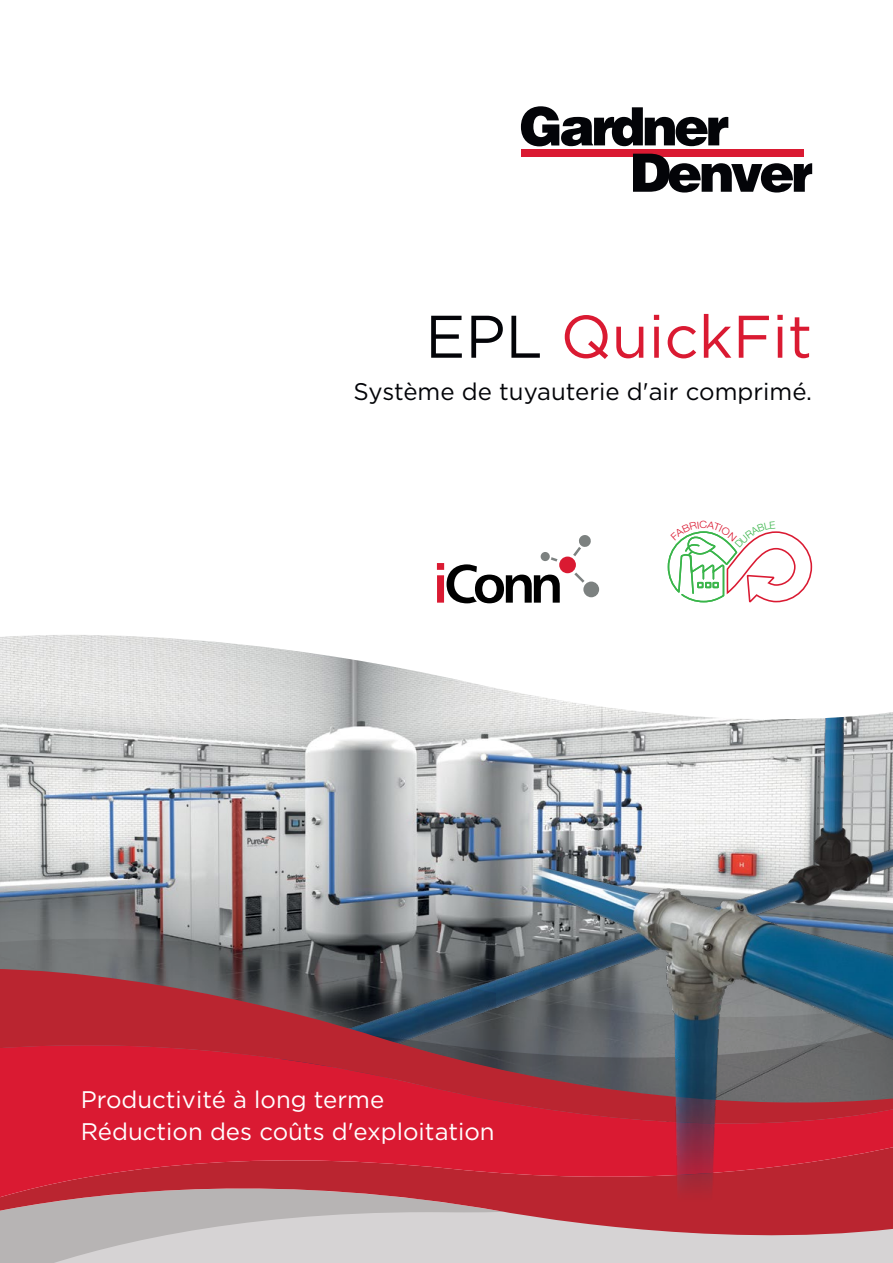
<style>
.page{position:relative;width:893px;height:1263px;background:#fff}
.page>*{position:absolute;margin:0;border:0;box-sizing:border-box;transform-origin:0 0}
.t1{font:60px "Gotham";color:#da1a32}
.t2{font:24px/32.1px "Gotham";color:#fff}
.t3{font:24px "Gotham";color:#030408}
.s1{color:#030408}
</style>
<div class="page">
<img style="left:0;top:635px;width:281px;height:304px">
<div style="left:521px;top:149px;width:282px;height:7px;background:#da1a32"></div>
<svg style="left:633px;top:154px;width:179px;height:39px"></svg>
<svg style="left:521px;top:106px;width:207px;height:40px"></svg>
<img style="left:281px;top:649px;width:612px;height:290px">
<div style="left:504px;top:1254px;width:389px;height:9px;background:#d6d3d4"></div>
<svg style="left:0;top:1250px;width:504px;height:13px;background:#d1cecf"></svg>
<svg style="left:0;top:939px;width:496px;height:30px;background:#606263"></svg>
<svg style="left:0;top:969px;width:496px;height:72px;background:#803a44"></svg>
<svg style="left:0;top:1201px;width:496px;height:49px;background:#c5bebf"></svg>
<svg style="left:0;top:1041px;width:496px;height:160px;background:#cd2437"></svg>
<div style="left:541px;top:552px;width:9px;height:9px;background:#7c8180;border-radius:50%"></div>
<svg style="left:574px;top:572px;width:10px;height:11px"></svg>
<svg style="left:437px;top:557px;width:123px;height:46px"></svg>
<div style="left:583px;top:581px;width:16px;height:16px;background:#7c8180;border-radius:50%"></div>
<svg style="left:573px;top:535px;width:18px;height:21px"></svg>
<div style="left:559px;top:557px;width:17px;height:16px;background:#da1a32;border-radius:50%"></div>
<img style="left:496px;top:733px;width:397px;height:521px">
<svg style="left:667px;top:531px;width:145px;height:71px"></svg>
<h1 class="t1" style="left:425px;top:298px;width:388px"><span class="s1">EPL</span> QuickFit</h1>
<p class="t3" style="left:354px;top:376px;width:460px">Système de tuyauterie d'air comprimé.</p>
<p class="t2" style="left:81px;top:1083px;width:415px">Productivité à long terme<br>Réduction des coûts d'exploitation</p>
</div>
